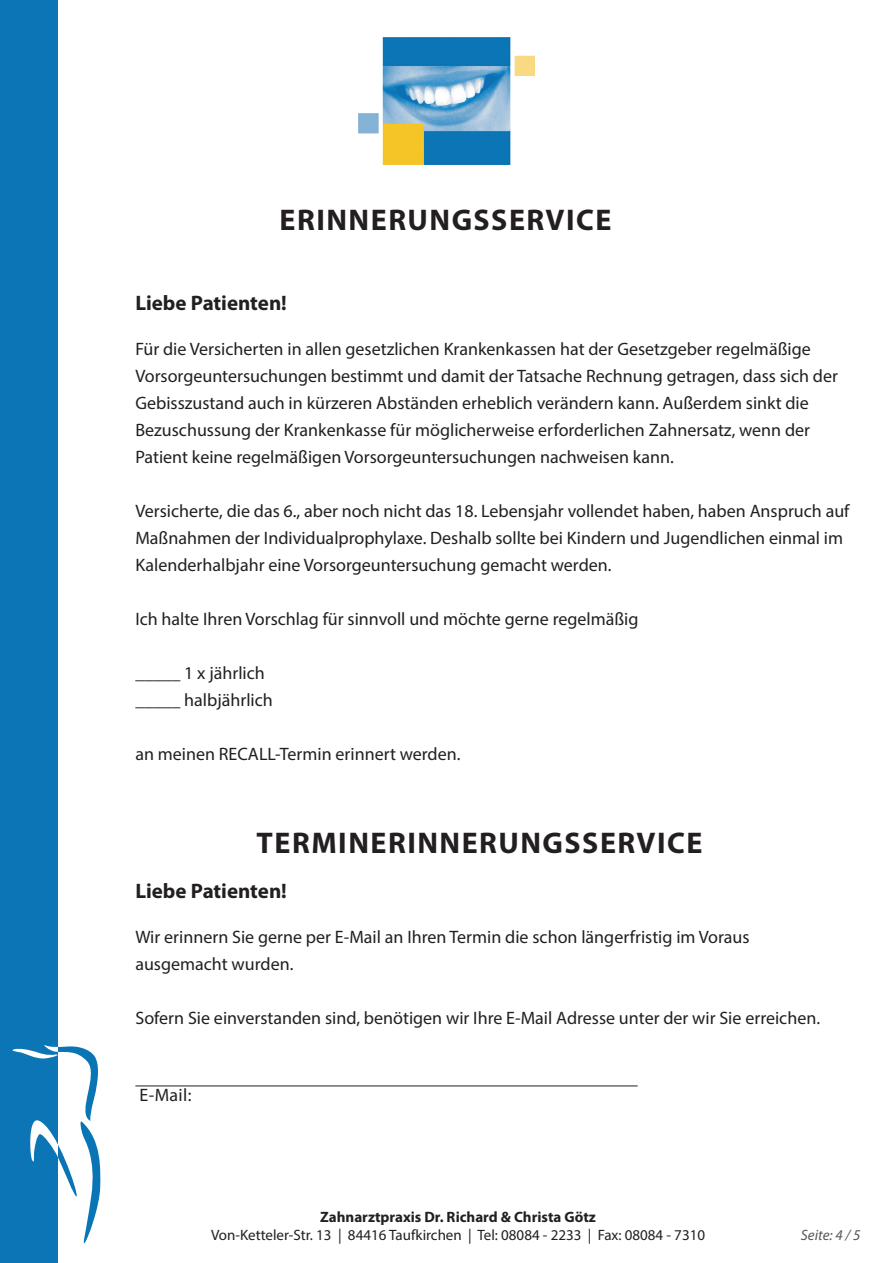
<style>
.page{position:relative;width:893px;height:1263px;background:#fff}
.page>*{position:absolute;margin:0;border:0;box-sizing:border-box;transform-origin:0 0}
.t1{font:700 30px "Myriad Pro";letter-spacing:.05em;color:#231f20}
.t2{font:700 21px "Myriad Pro";color:#231f20}
.t3{font:18px/27px "Myriad Pro";color:#231f20}
.t4{font:15px "Myriad Pro";color:#231f20}
.t5{font:700 15px "Myriad Pro";color:#231f20}
.t6{font:italic 15px "Myriad Pro";color:#57585a}
</style>
<div class="page">
<div style="left:0;top:0;width:58px;height:1263px;background:#0c75b5"></div>
<svg style="left:13px;top:1045px;width:87px;height:198px"></svg>
<img style="left:359px;top:38px;width:175px;height:127px">
<hr style="left:135px;top:1085px;width:503px;height:1px;background:#231f20">
<h1 class="t1" style="left:280px;top:203px;width:334px">ERINNERUNGSSERVICE</h1>
<p class="t2" style="left:135px;top:291px;width:153px">Liebe Patienten!</p>
<p class="t3" style="left:135px;top:335px;width:704px">Für die Versicherten in allen gesetzlichen Krankenkassen hat der Gesetzgeber regelmäßige Vorsorgeuntersuchungen bestimmt und damit der Tatsache Rechnung getragen, dass sich der Gebisszustand auch in kürzeren Abständen erheblich verändern kann. Außerdem sinkt die Bezuschussung der Krankenkasse für möglicherweise erforderlichen Zahnersatz, wenn der Patient keine regelmäßigen Vorsorgeuntersuchungen nachweisen kann.</p>
<p class="t3" style="left:135px;top:497px;width:716px">Versicherte, die das 6., aber noch nicht das 18. Lebensjahr vollendet haben, haben Anspruch auf<br>Maßnahmen der Individualprophylaxe. Deshalb sollte bei Kindern und Jugendlichen einmal im<br>Kalenderhalbjahr eine Vorsorgeuntersuchung gemacht werden.</p>
<p class="t3" style="left:135px;top:605px;width:505px">Ich halte Ihren Vorschlag für sinnvoll und möchte gerne regelmäßig</p>
<p class="t3" style="left:135px;top:659px;width:139px">_____ 1 x jährlich _____ halbjährlich</p>
<p class="t3" style="left:135px;top:740px;width:327px">an meinen RECALL-Termin erinnert werden.</p>
<h1 class="t1" style="left:257px;top:826px;width:447px">TERMINERINNERUNGSSERVICE</h1>
<p class="t2" style="left:135px;top:879px;width:153px">Liebe Patienten!</p>
<p class="t3" style="left:135px;top:923px;width:616px">Wir erinnern Sie gerne per E-Mail an Ihren Termin die schon längerfristig im Voraus ausgemacht wurden.</p>
<p class="t3" style="left:135px;top:1004px;width:686px">Sofern Sie einverstanden sind, benötigen wir Ihre E-Mail Adresse unter der wir Sie erreichen.</p>
<p class="t3" style="left:140px;top:1081px;width:53px">E-Mail:</p>
<p class="t5" style="left:320px;top:1208px;width:277px">Zahnarztpraxis Dr. Richard &amp; Christa Götz</p>
<p class="t4" style="left:211px;top:1225px;width:496px">Von-Ketteler-Str. 13 | 84416 Taufkirchen | Tel: 08084 - 2233 | Fax: 08084 - 7310</p>
<p class="t6" style="left:801px;top:1226px;width:61px">Seite: 4 / 5</p>
</div>
